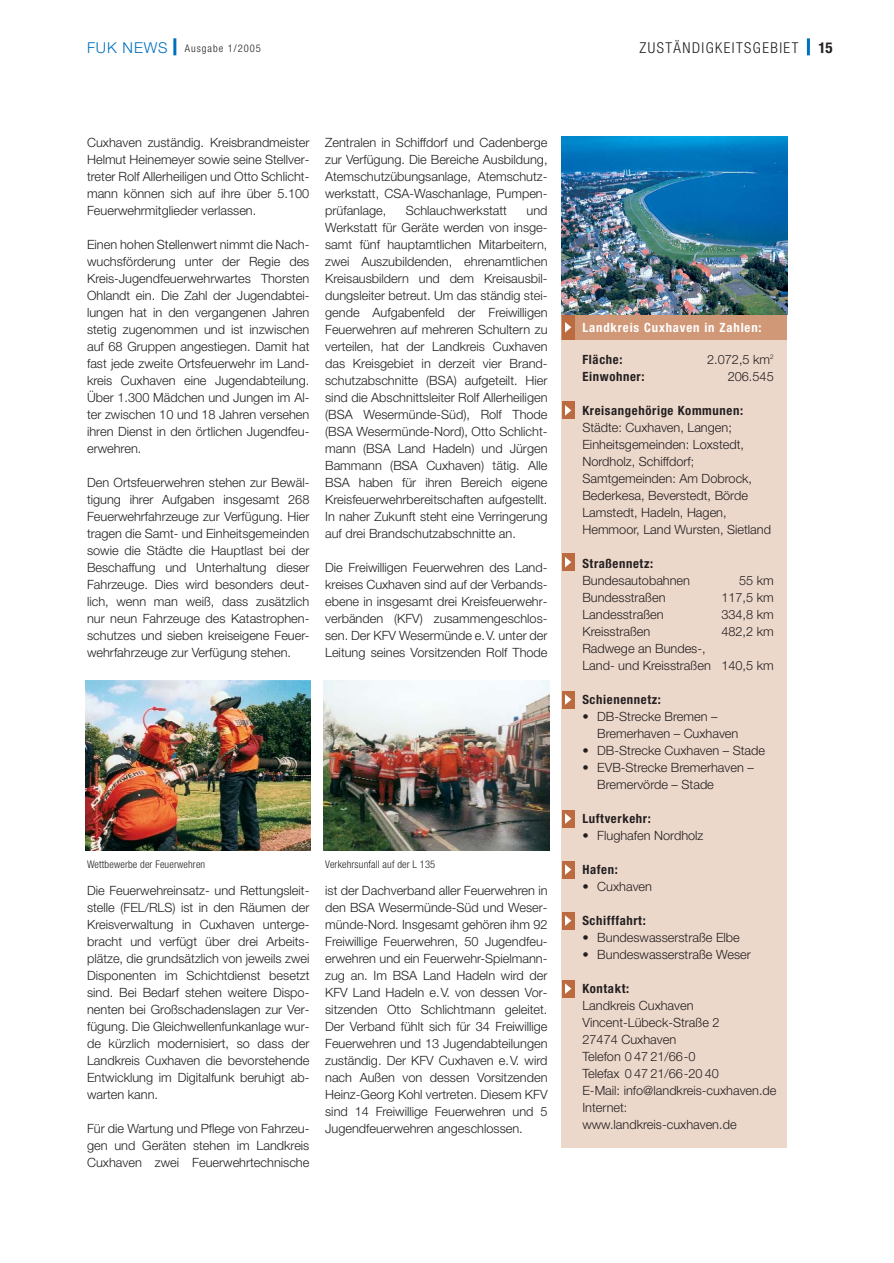
<style>
.page{position:relative;width:894px;height:1263px;background:#fff}
.page>*{position:absolute;margin:0;border:0;box-sizing:border-box;transform-origin:0 0}
.t1{font:300 condensed 15px "Helvetica Neue";letter-spacing:.095em;color:#231f20}
.t2{font:700 condensed 15px "Helvetica Neue";color:#231f20}
.t3{font:300 12.75px/17px "Helvetica Neue";color:#231f20;text-align:justify}
.t4{font:700 condensed 12.75px "Helvetica Neue";letter-spacing:.05em;color:#231f20}
.t5{font:700 condensed 12.75px "Helvetica Neue";letter-spacing:.065em;color:#fff}
.t6{font:300 condensed 10.5px "Helvetica Neue";letter-spacing:.015em;color:#231f20}
.t7{font:300 condensed 10.5px "Helvetica Neue";letter-spacing:.095em;color:#231f20}
.s1{font-stretch:normal;font-size:15px;color:#0071bc}
</style>
<div class="page">
<hr style="left:807px;top:38px;width:3px;height:17px;background:#0071bc">
<hr style="left:173px;top:38px;width:3px;height:17px;background:#0071bc">
<div style="left:562px;top:136px;width:225px;height:1012px;background:#ecd8cb"></div>
<div style="left:562px;top:315px;width:225px;height:25px;background:#d19877"></div>
<div style="left:562px;top:315px;width:13px;height:25px;background:#bc6a40"></div>
<svg style="left:565px;top:322px;width:6px;height:11px"></svg>
<img style="left:562px;top:136px;width:225px;height:179px">
<div style="left:562px;top:402px;width:13px;height:17px;background:#bc6a40"></div>
<svg style="left:565px;top:405px;width:6px;height:11px"></svg>
<div style="left:562px;top:554px;width:13px;height:17px;background:#bc6a40"></div>
<svg style="left:565px;top:557px;width:6px;height:11px"></svg>
<div style="left:562px;top:691px;width:13px;height:17px;background:#bc6a40"></div>
<svg style="left:565px;top:694px;width:6px;height:11px"></svg>
<div style="left:562px;top:810px;width:13px;height:17px;background:#bc6a40"></div>
<svg style="left:565px;top:813px;width:6px;height:11px"></svg>
<div style="left:562px;top:861px;width:13px;height:17px;background:#bc6a40"></div>
<svg style="left:565px;top:864px;width:6px;height:11px"></svg>
<div style="left:562px;top:912px;width:13px;height:17px;background:#bc6a40"></div>
<svg style="left:565px;top:915px;width:6px;height:11px"></svg>
<div style="left:562px;top:980px;width:13px;height:17px;background:#bc6a40"></div>
<svg style="left:565px;top:983px;width:6px;height:11px"></svg>
<img style="left:86px;top:680px;width:225px;height:170px">
<img style="left:324px;top:680px;width:225px;height:170px">
<p class="t7" style="left:87px;top:45px;width:175px"><span class="s1">FUK NEWS</span> Ausgabe 1/2005</p>
<p class="t1" style="left:640px;top:42px;width:160px">ZUSTÄNDIGKEITSGEBIET</p>
<p class="t2" style="left:818px;top:42px;width:16px">15</p>
<p class="t3" style="left:87px;top:135px;width:224px">Cuxhaven zuständig. Kreisbrandmeister Helmut Heinemeyer sowie seine Stellver&shy;treter Rolf Allerheiligen und Otto Schlicht&shy;mann können sich auf ihre über 5.100<br>Feuerwehrmitglieder verlassen.</p>
<p class="t3" style="left:87px;top:237px;width:224px">Einen hohen Stellenwert nimmt die Nach&shy;wuchsförderung unter der Regie des Kreis-Jugendfeuerwehrwartes Thorsten Ohlandt ein. Die Zahl der Jugendabtei&shy;lungen hat in den vergangenen Jahren stetig zugenommen und ist inzwischen auf 68 Gruppen angestiegen. Damit hat fast jede zweite Ortsfeuerwehr im Land&shy;kreis Cuxhaven eine Jugendabteilung.<br>Über 1.300 Mädchen und Jungen im Al&shy;ter zwischen 10 und 18 Jahren versehen ihren Dienst in den örtlichen Jugendfeu&shy;erwehren.</p>
<p class="t3" style="left:87px;top:475px;width:224px">Den Ortsfeuerwehren stehen zur Bewäl&shy;tigung ihrer Aufgaben insgesamt 268<br>Feuerwehrfahrzeuge zur Verfügung. Hier tragen die Samt- und Einheitsgemeinden sowie die Städte die Hauptlast bei der Beschaffung und Unterhaltung dieser Fahrzeuge. Dies wird besonders deut&shy;lich, wenn man weiß, dass zusätzlich nur neun Fahrzeuge des Katastrophen&shy;schutzes und sieben kreiseigene Feuer&shy;wehrfahrzeuge zur Verfügung stehen.</p>
<p class="t3" style="left:325px;top:135px;width:224px">Zentralen in Schiffdorf und Cadenberge zur Verfügung. Die Bereiche Ausbildung, Atemschutzübungsanlage, Atemschutz&shy;werkstatt, CSA-Waschanlage, Pumpen&shy;prüfanlage,</p>
<p class="t3" style="left:406px;top:203px;width:103px">Schlauchwerkstatt</p>
<p class="t3" style="left:325px;top:203px;width:224px;text-indent:201px">und Werkstatt für Geräte werden von insge&shy;samt fünf hauptamtlichen Mitarbeitern, zwei Auszubildenden, ehrenamtlichen Kreisausbildern und dem Kreisausbil&shy;dungsleiter betreut. Um das ständig stei&shy;gende Aufgabenfeld der Freiwilligen Feuerwehren auf mehreren Schultern zu verteilen, hat der Landkreis Cuxhaven das Kreisgebiet in derzeit vier Brand&shy;schutzabschnitte (BSA) aufgeteilt. Hier sind die Abschnittsleiter Rolf Allerheiligen (BSA Wesermünde-Süd), Rolf Thode (BSA Wesermünde-Nord), Otto Schlicht&shy;mann (BSA Land Hadeln) und Jürgen Bammann (BSA Cuxhaven) tätig. Alle BSA haben für ihren Bereich eigene Kreisfeuerwehrbereitschaften aufgestellt.<br>In naher Zukunft steht eine Verringerung auf drei Brandschutzabschnitte an.</p>
<p class="t3" style="left:325px;top:560px;width:224px">Die Freiwilligen Feuerwehren des Land&shy;kreises Cuxhaven sind auf der Verbands&shy;ebene in insgesamt drei Kreisfeuerwehr&shy;verbänden (KFV) zusammengeschlos&shy;sen. Der KFV Wesermünde e.V. unter der Leitung seines Vorsitzenden Rolf Thode</p>
<p class="t6" style="left:87px;top:860px;width:120px">Wettbewerbe der Feuerwehren</p>
<p class="t6" style="left:325px;top:860px;width:112px">Verkehrsunfall auf der L 135</p>
<p class="t3" style="left:87px;top:883px;width:224px">Die Feuerwehreinsatz- und Rettungsleit&shy;stelle (FEL/RLS) ist in den Räumen der Kreisverwaltung in Cuxhaven unterge&shy;bracht und verfügt über drei Arbeits&shy;plätze, die grundsätzlich von jeweils zwei Disponenten im Schichtdienst besetzt sind. Bei Bedarf stehen weitere Dispo&shy;nenten bei Großschadenslagen zur Ver&shy;fügung. Die Gleichwellenfunkanlage wur&shy;de kürzlich modernisiert, so dass der Landkreis Cuxhaven die bevorstehende Entwicklung im Digitalfunk beruhigt ab&shy;warten kann.</p>
<p class="t3" style="left:87px;top:1122px;width:224px">Für die Wartung und Pflege von Fahrzeu&shy;gen und Geräten stehen im Landkreis Cuxhaven zwei Feuerwehrtechnische</p>
<p class="t3" style="left:325px;top:883px;width:224px">ist der Dachverband aller Feuerwehren in den BSA Wesermünde-Süd und Weser&shy;münde-Nord. Insgesamt gehören ihm 92<br>Freiwillige Feuerwehren, 50 Jugendfeu&shy;erwehren und ein Feuerwehr-Spielmann&shy;zug an. Im BSA Land Hadeln wird der KFV Land Hadeln e.V. von dessen Vor&shy;sitzenden Otto Schlichtmann geleitet.<br>Der Verband fühlt sich für 34 Freiwillige Feuerwehren und 13 Jugendabteilungen zuständig. Der KFV Cuxhaven e.V. wird nach Außen von dessen Vorsitzenden Heinz-Georg Kohl vertreten. Diesem KFV sind 14 Freiwillige Feuerwehren und 5<br>Jugendfeuerwehren angeschlossen.</p>
<p class="t5" style="left:582px;top:323px;width:181px">Landkreis Cuxhaven in Zahlen:</p>
<p class="t4" style="left:582px;top:354px;width:42px">Fläche:</p>
<p class="t3" style="left:707px;top:352px;width:68px">2.072,5 km<sup>2</sup></p>
<p class="t4" style="left:582px;top:372px;width:64px">Einwohner:</p>
<p class="t3" style="left:728px;top:369px;width:48px">206.545</p>
<p class="t4" style="left:582px;top:406px;width:162px">Kreisangehörige Kommunen:</p>
<p class="t3" style="left:582px;top:420px;width:190px;text-align:left">Städte: Cuxhaven, Langen;<br>Einheitsgemeinden: Loxstedt,<br>Nordholz, Schiffdorf;<br>Samtgemeinden: Am Dobrock,<br>Bederkesa, Beverstedt, Börde<br>Lamstedt, Hadeln, Hagen,<br>Hemmoor, Land Wursten, Sietland</p>
<p class="t4" style="left:582px;top:559px;width:72px">Straßennetz:</p>
<p class="t3" style="left:582px;top:573px;width:109px">Bundesautobahnen</p>
<p class="t3" style="left:739px;top:573px;width:36px">55 km</p>
<p class="t3" style="left:582px;top:590px;width:85px">Bundesstraßen</p>
<p class="t3" style="left:721px;top:590px;width:54px">117,5 km</p>
<p class="t3" style="left:582px;top:607px;width:83px">Landesstraßen</p>
<p class="t3" style="left:721px;top:607px;width:54px">334,8 km</p>
<p class="t3" style="left:582px;top:624px;width:69px">Kreisstraßen</p>
<p class="t3" style="left:721px;top:624px;width:54px">482,2 km</p>
<p class="t3" style="left:582px;top:641px;width:193px">Radwege an Bundes-,<br>Land- und Kreisstraßen 140,5 km</p>
<p class="t4" style="left:582px;top:695px;width:80px">Schienennetz:</p>
<p class="t3" style="left:597px;top:709px;width:143px;text-indent:-15px">• DB-Strecke Bremen –<br>Bremerhaven – Cuxhaven</p>
<p class="t3" style="left:582px;top:743px;width:184px">• DB-Strecke Cuxhaven – Stade</p>
<p class="t3" style="left:597px;top:760px;width:158px;text-indent:-15px">• EVB-Strecke Bremerhaven –<br>Bremervörde – Stade</p>
<p class="t4" style="left:582px;top:814px;width:70px">Luftverkehr:</p>
<p class="t3" style="left:582px;top:828px;width:123px">• Flughafen Nordholz</p>
<p class="t4" style="left:582px;top:865px;width:37px">Hafen:</p>
<p class="t3" style="left:582px;top:879px;width:71px">• Cuxhaven</p>
<p class="t4" style="left:582px;top:916px;width:65px">Schifffahrt:</p>
<p class="t3" style="left:582px;top:930px;width:159px">• Bundeswasserstraße Elbe</p>
<p class="t3" style="left:582px;top:947px;width:170px">• Bundeswasserstraße Weser</p>
<p class="t4" style="left:582px;top:984px;width:48px">Kontakt:</p>
<p class="t3" style="left:582px;top:998px;width:196px;text-align:left">Landkreis Cuxhaven<br>Vincent-Lübeck-Straße 2<br>27474 Cuxhaven<br>Telefon 0 47 21/66-0<br>Telefax 0 47 21/66-20 40<br>E-Mail: info@landkreis-cuxhaven.de<br>Internet: www.landkreis-cuxhaven.de</p>
</div>
